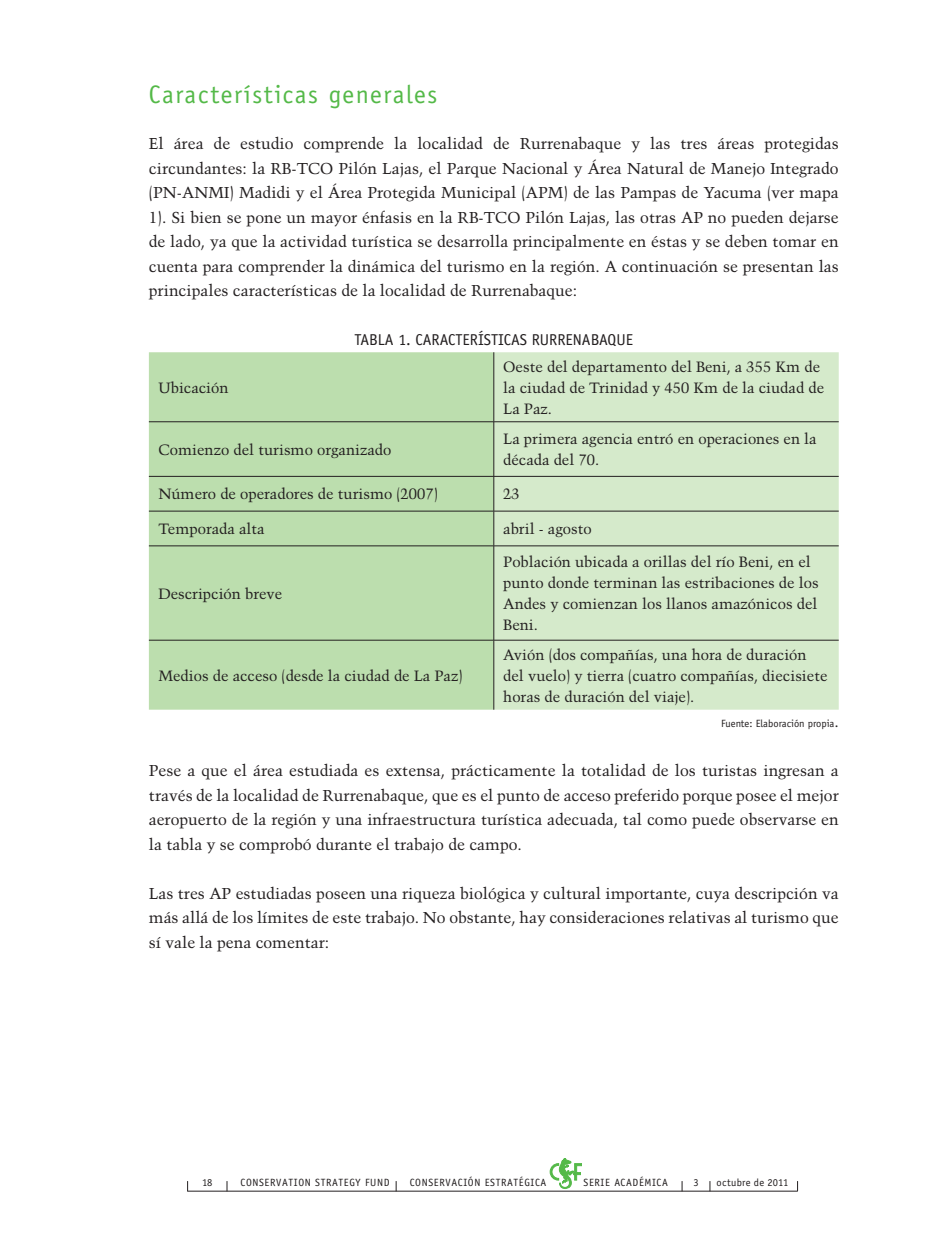
<style>
.page{position:relative;width:938px;height:1241px;background:#fff}
.page>*{position:absolute;margin:0;border:0;box-sizing:border-box;transform-origin:0 0}
.t1{font:25.38px "Officina Sans";letter-spacing:.06em;color:#54b948}
.t2{font:15.75px/24.5px "Trump Mediaeval";color:#231f20;text-align:justify}
.t3{font:15.75px "Officina Sans";color:#231f20}
.t4{font:14.88px/21px "Trump Mediaeval";color:#231f20}
.t5{font:10.5px "Officina Sans";letter-spacing:.06em;color:#231f20}
.t6{font:10.5px "Officina Sans";color:#231f20}
.t7{font:10.5px "Officina Sans";letter-spacing:.025em;color:#231f20}
.s1{font-family:"Trump Mediaeval";font-size:15.75px}
</style>
<div class="page">
<svg style="left:550px;top:1158px;width:32px;height:30px"></svg>
<hr style="left:187px;top:1190px;width:610px;height:1px;background:#231f20">
<div style="left:149px;top:352px;width:344px;height:357px;background:#bcdeae"></div>
<div style="left:494px;top:352px;width:344px;height:357px;background:#d5eacb"></div>
<hr style="left:493px;top:352px;width:1px;height:69px;background:#231f20">
<hr style="left:149px;top:421px;width:689px;height:1px;background:#231f20">
<hr style="left:493px;top:422px;width:1px;height:54px;background:#231f20">
<hr style="left:149px;top:476px;width:689px;height:1px;background:#231f20">
<hr style="left:493px;top:476px;width:1px;height:35px;background:#231f20">
<hr style="left:149px;top:510px;width:689px;height:1px;background:#231f20">
<hr style="left:493px;top:511px;width:1px;height:34px;background:#231f20">
<hr style="left:149px;top:545px;width:689px;height:1px;background:#231f20">
<hr style="left:493px;top:546px;width:1px;height:94px;background:#231f20">
<hr style="left:149px;top:639px;width:689px;height:1px;background:#231f20">
<hr style="left:493px;top:640px;width:1px;height:69px;background:#231f20">
<h1 class="t1" style="left:149px;top:85px;width:290px">Características generales</h1>
<p class="t2" style="left:149px;top:132px;width:691px">El área de estudio comprende la localidad de Rurrenabaque y las tres áreas protegidas circundantes: la RB-TCO Pilón Lajas, el Parque Nacional y Área Natural de Manejo Integrado (PN-ANMI) Madidi y el Área Protegida Municipal (APM) de las Pampas de Yacuma (ver mapa 1). Si bien se pone un mayor énfasis en la RB-TCO Pilón Lajas, las otras AP no pueden dejarse de lado, ya que la actividad turística se desarrolla principalmente en éstas y se deben tomar en cuenta para comprender la dinámica del turismo en la región. A continuación se presentan las principales características de la localidad de Rurrenabaque:</p>
<p class="t3" style="left:354px;top:334px;width:280px">TABLA 1. CARACTERÍSTICAS RURRENABAQUE</p>
<p class="t4" style="left:158px;top:378px;width:72px">Ubicación</p>
<p class="t4" style="left:503px;top:357px;width:322px">Oeste del departamento del Beni, a 355 Km de la ciudad de Trinidad y 450 Km de la ciudad de<br>La Paz.</p>
<p class="t4" style="left:158px;top:440px;width:235px">Comienzo del turismo organizado</p>
<p class="t4" style="left:503px;top:429px;width:315px">La primera agencia entró en operaciones en la década del 70.</p>
<p class="t4" style="left:158px;top:484px;width:281px">Número de operadores de turismo (2007)</p>
<p class="t4" style="left:503px;top:484px;width:18px">23</p>
<p class="t4" style="left:158px;top:519px;width:108px">Temporada alta</p>
<p class="t4" style="left:503px;top:519px;width:90px">abril - agosto</p>
<p class="t4" style="left:158px;top:584px;width:125px">Descripción breve</p>
<p class="t4" style="left:503px;top:552px;width:317px">Población ubicada a orillas del río Beni, en el punto donde terminan las estribaciones de los Andes y comienzan los llanos amazónicos del Beni.</p>
<p class="t4" style="left:503px;top:645px;width:326px">Avión (dos compañías, una hora de duración del vuelo) y tierra (cuatro compañías, diecisiete horas de duración del viaje).</p>
<p class="t6" style="left:721px;top:719px;width:119px">Fuente: Elaboración propia<span class="s1">.</span></p>
<p class="t2" style="left:149px;top:759px;width:691px">Pese a que el área estudiada es extensa, prácticamente la totalidad de los turistas ingresan a través de la localidad de Rurrenabaque, que es el punto de acceso preferido porque posee el mejor aeropuerto de la región y una infraestructura turística adecuada, tal como puede observarse en la tabla y se comprobó durante el trabajo de campo.</p>
<p class="t2" style="left:149px;top:882px;width:691px">Las tres AP estudiadas poseen una riqueza biológica y cultural importante, cuya descripción va más allá de los límites de este trabajo. No obstante, hay consideraciones relativas al turismo que sí vale la pena comentar:</p>
<p class="t4" style="left:158px;top:666px;width:306px">Medios de acceso (desde la ciudad de La Paz)</p>
<p class="t5" style="left:202px;top:1178px;width:12px">18</p>
<p class="t5" style="left:240px;top:1178px;width:150px">CONSERVATION STRATEGY FUND</p>
<p class="t5" style="left:410px;top:1178px;width:138px">CONSERVACIÓN ESTRATÉGICA</p>
<p class="t5" style="left:583px;top:1178px;width:86px">SERIE ACADÉMICA</p>
<p class="t5" style="left:693px;top:1178px;width:7px">3</p>
<p class="t7" style="left:716px;top:1178px;width:73px">octubre de 2011</p>
</div>
